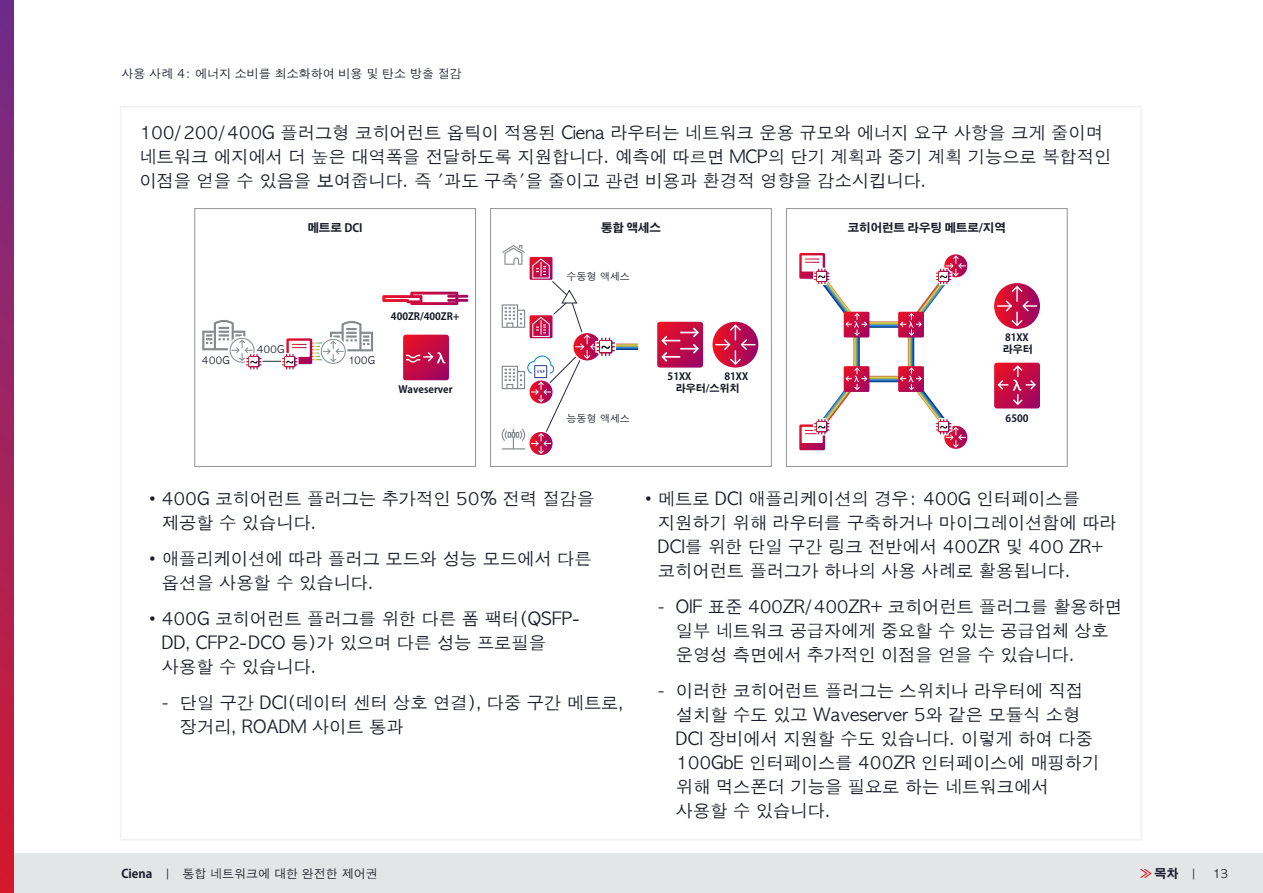
<style>
.page{position:relative;width:1263px;height:893px;background:#fff}
.page>*{position:absolute;margin:0;border:0;box-sizing:border-box;transform-origin:0 0}
.eBook_Body_Copy{font:17.25px/24px "Apple Gothic";color:#1b1e2a}
.t1{font:12px "Apple Gothic";color:#1b1e2a}
.t2{font:700 12px "Adobe Gothic Std";color:#1b1e2a}
.t3{font:700 11.4px "Adobe Gothic Std";color:#1b1e2a}
.t4{font:700 10.05px/12px "Adobe Gothic Std";color:#151826}
.t5{font:10.05px "Apple Gothic";color:#1b1e2a}
.s1{font-family:"Aktiv Grotesk";font-weight:300}
.s2{font-family:"Adobe Gothic Std";font-weight:700}
.s3{color:#d31924}
.s4{font-family:"Apple Gothic";font-weight:400}
</style>
<div class="page">
<hr style="left:253px;top:361px;width:42px;height:1px;background:#282a36">
<div style="left:490px;top:209px;width:282px;height:257px;border:1px solid #93949b"></div>
<svg style="left:712px;top:321px;width:47px;height:47px"></svg>
<svg style="left:654px;top:319px;width:52px;height:51px"></svg>
<div style="left:661px;top:368px;width:36px;height:18px;background:#fff;border-radius:3px"></div>
<svg style="left:657px;top:322px;width:46px;height:46px;background:#c92458"></svg>
<svg style="left:994px;top:283px;width:46px;height:46px"></svg>
<svg style="left:991px;top:360px;width:52px;height:52px"></svg>
<div style="left:999px;top:409px;width:36px;height:19px;background:#fff;border-radius:3px"></div>
<svg style="left:994px;top:363px;width:46px;height:45px;background:#c71e53"></svg>
<svg style="left:403px;top:334px;width:46px;height:46px;background:#c71b51"></svg>
<svg style="left:280px;top:321px;width:94px;height:49px"></svg>
<svg style="left:799px;top:253px;width:167px;height:197px"></svg>
<svg style="left:501px;top:245px;width:137px;height:209px"></svg>
<svg style="left:382px;top:291px;width:87px;height:14px"></svg>
<svg style="left:202px;top:320px;width:62px;height:50px"></svg>
<div style="left:0;top:853px;width:1263px;height:40px;background:#e4e5e6"></div>
<svg style="left:0;top:0;width:14px;height:893px;background:#a1225c"></svg>
<p class="t1" style="left:121px;top:67px;width:342px">사용 사례 4: 에너지 소비를 최소화하여 비용 및 탄소 방출 절감</p>
<p class="eBook_Body_Copy" style="left:139px;top:121px;width:973px">100/200/400G 플러그형 코히어런트 옵틱이 적용된 Ciena 라우터는 네트워크 운용 규모와 에너지 요구 사항을 크게 줄이며 네트워크 에지에서 더 높은 대역폭을 전달하도록 지원합니다. 예측에 따르면 MCP의 단기 계획과 중기 계획 기능으로 복합적인 이점을 얻을 수 있음을 보여줍니다. 즉 '과도 구축'을 줄이고 관련 비용과 환경적 영향을 감소시킵니다.</p>
<p class="t3" style="left:307px;top:220px;width:57px">메트로 DCI</p>
<p class="t3" style="left:601px;top:220px;width:61px">통합 액세스</p>
<p class="t3" style="left:848px;top:220px;width:160px">코히어런트 라우팅 메트로/지역</p>
<p class="t5" style="left:202px;top:355px;width:29px">400G</p>
<p class="t5" style="left:257px;top:343px;width:29px">400G</p>
<p class="t5" style="left:348px;top:355px;width:29px">100G</p>
<p class="t4" style="left:391px;top:311px;width:70px">400ZR/400ZR+</p>
<p class="t4" style="left:398px;top:383px;width:56px">Waveserver</p>
<p class="t5" style="left:566px;top:271px;width:65px">수동형 액세스</p>
<p class="t5" style="left:566px;top:413px;width:65px">능동형 액세스</p>
<p class="t4" style="left:668px;top:371px;width:25px">51XX</p>
<p class="t4" style="left:676px;top:371px;width:74px;text-indent:49px">81XX 라우터/스위치</p>
<p class="t4" style="left:1003px;top:332px;width:32px">81XX 라우터</p>
<p class="t4" style="left:1005px;top:412px;width:24px">6500</p>
<p class="eBook_Body_Copy" style="left:162px;top:487px;width:434px;text-indent:-18px">•400G 코히어런트 플러그는 추가적인 50% 전력 절감을 제공할 수 있습니다.</p>
<p class="eBook_Body_Copy" style="left:162px;top:547px;width:431px;text-indent:-18px">•애플리케이션에 따라 플러그 모드와 성능 모드에서 다른 옵션을 사용할 수 있습니다.</p>
<p class="eBook_Body_Copy" style="left:162px;top:607px;width:421px;text-indent:-18px">•400G 코히어런트 플러그를 위한 다른 폼 팩터(QSFP-<br>DD, CFP2-DCO 등)가 있으며 다른 성능 프로필을 사용할 수 있습니다.</p>
<p class="eBook_Body_Copy" style="left:180px;top:691px;width:445px;text-indent:-18px"><span class="s1">-</span> 단일 구간 DCI(데이터 센터 상호 연결), 다중 구간 메트로, 장거리, ROADM 사이트 통과</p>
<p class="eBook_Body_Copy" style="left:658px;top:487px;width:460px;text-indent:-18px">•메트로 DCI 애플리케이션의 경우: 400G 인터페이스를 지원하기 위해 라우터를 구축하거나 마이그레이션함에 따라<br>DCI를 위한 단일 구간 링크 전반에서 400ZR 및 400 ZR+ 코히어런트 플러그가 하나의 사용 사례로 활용됩니다.</p>
<p class="eBook_Body_Copy" style="left:676px;top:595px;width:448px;text-indent:-18px"><span class="s1">-</span> OIF 표준 400ZR/400ZR+ 코히어런트 플러그를 활용하면 일부 네트워크 공급자에게 중요할 수 있는 공급업체 상호 운영성 측면에서 추가적인 이점을 얻을 수 있습니다.</p>
<p class="eBook_Body_Copy" style="left:676px;top:679px;width:425px;text-indent:-18px"><span class="s1">-</span> 이러한 코히어런트 플러그는 스위치나 라우터에 직접 설치할 수도 있고 Waveserver 5와 같은 모듈식 소형<br>DCI 장비에서 지원할 수도 있습니다. 이렇게 하여 다중<br>100GbE 인터페이스를 400ZR 인터페이스에 매핑하기 위해 먹스폰더 기능을 필요로 하는 네트워크에서 사용할 수 있습니다.</p>
<p class="t1" style="left:121px;top:867px;width:258px"><span class="s2">Ciena</span> | 통합 네트워크에 대한 완전한 제어권</p>
<p class="t2" style="left:1140px;top:866px;width:58px"><span class="s3">»</span> 목차 <span class="s4">|</span></p>
<p class="t1" style="left:1212px;top:867px;width:18px">13</p>
</div>
